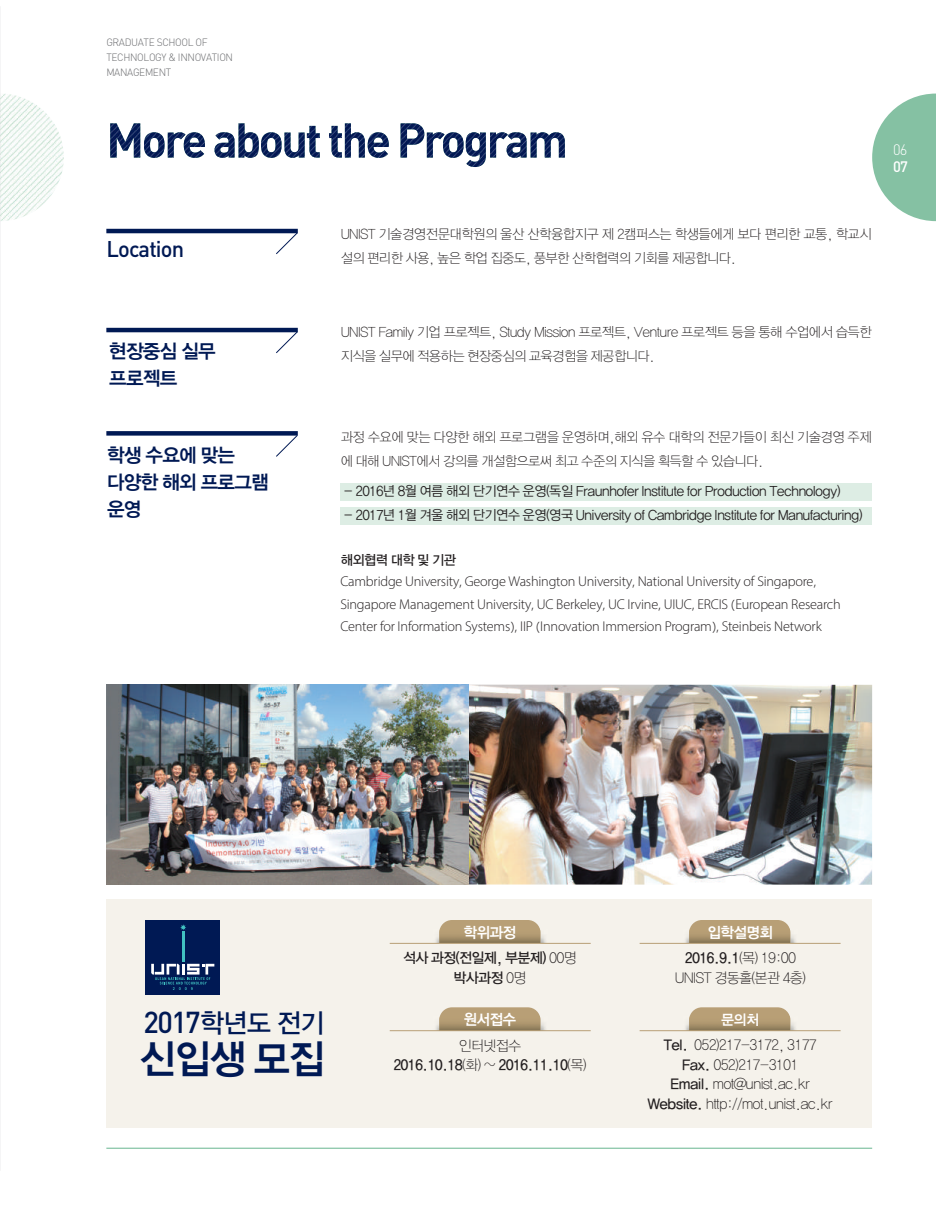
<style>
.page{position:relative;width:936px;height:1212px;background:#fff}
.page>*{position:absolute;margin:0;border:0;box-sizing:border-box;transform-origin:0 0}
.t1{font:40.05px "YGO145";color:#001954}
.t2{font:26.55px "YGO135";color:#001954}
.t3{font:500 22.5px "DIN";letter-spacing:-.035em;color:#001954}
.t4{font:19.5px/27px "YGO145";letter-spacing:-.105em;color:#001954}
.t5{font:15px "YGO145";letter-spacing:-.105em;color:#fff}
.t6{font:300 15px "DIN";color:#fff}
.t7{font:500 15px "DIN";color:#fff}
.t8{font:300 14.25px/22.5px "Myriad Hebrew";letter-spacing:-.015em;color:#231f20}
.t9{font:14.25px/19.5px "YGO115";letter-spacing:-.105em;color:#231f20;text-align:center}
.t10{font:14.25px/19.5px "YGO135";letter-spacing:-.105em;color:#231f20;text-align:center}
.t11{font:14.25px "YGO145";color:#fff}
.t12{font:13.5px/24.8px "YGO115";letter-spacing:-.105em;color:#231f20}
.t13{font:13.5px "YGO125";letter-spacing:-.105em;color:#231f20}
.t14{font:13.5px "YGO135";letter-spacing:-.105em;color:#231f20}
.t15{font:300 10.5px/15px "DIN";letter-spacing:-.035em;color:#6c6d70}
.s1{font-family:"DIN";font-weight:500;font-size:29.85px}
.s2{font-family:"YGO115"}
.s3{font-family:"YGO135"}
</style>
<div class="page">
<div style="left:106px;top:899px;width:766px;height:229px;background:#f5f2eb"></div>
<img style="left:468px;top:685px;width:404px;height:199px">
<div style="left:340px;top:483px;width:532px;height:17px;background:#ddede4"></div>
<div style="left:340px;top:507px;width:532px;height:17px;background:#ddede4"></div>
<hr style="left:106px;top:229px;width:192px;height:4px;background:#001954">
<hr style="left:106px;top:328px;width:192px;height:4px;background:#001954">
<div style="left:106px;top:431px;width:192px;height:5px;background:#001954"></div>
<img style="left:0;top:94px;width:64px;height:127px">
<svg style="left:872px;top:94px;width:63px;height:127px"></svg>
<img style="left:444px;top:132px;width:121px;height:35px">
<img style="left:110px;top:123px;width:334px;height:35px">
<img style="left:106px;top:685px;width:362px;height:199px">
<hr style="left:106px;top:1148px;width:766px;height:1px;background:#67b58f">
<svg style="left:275px;top:232px;width:23px;height:22px"></svg>
<svg style="left:275px;top:331px;width:23px;height:22px"></svg>
<svg style="left:275px;top:435px;width:23px;height:22px"></svg>
<div style="left:439px;top:920px;width:101px;height:40px;background:#b89f76;border-radius:13px"></div>
<img style="left:432px;top:928px;width:116px;height:15px">
<div style="left:428px;top:943px;width:124px;height:21px;background:#f5f2eb"></div>
<hr style="left:390px;top:943px;width:200px;height:1px;background:#b89f76">
<div style="left:689px;top:920px;width:101px;height:40px;background:#b89f76;border-radius:13px"></div>
<img style="left:682px;top:928px;width:116px;height:15px">
<div style="left:678px;top:943px;width:124px;height:21px;background:#f5f2eb"></div>
<hr style="left:639px;top:943px;width:201px;height:1px;background:#b89f76">
<div style="left:439px;top:1007px;width:101px;height:41px;background:#b89f76;border-radius:13px"></div>
<img style="left:436px;top:1016px;width:110px;height:14px">
<div style="left:428px;top:1031px;width:124px;height:20px;background:#f5f2eb"></div>
<hr style="left:390px;top:1030px;width:200px;height:1px;background:#b89f76">
<div style="left:689px;top:1007px;width:101px;height:41px;background:#b89f76;border-radius:13px"></div>
<img style="left:685px;top:1016px;width:111px;height:14px">
<div style="left:678px;top:1031px;width:124px;height:20px;background:#f5f2eb"></div>
<hr style="left:639px;top:1030px;width:201px;height:1px;background:#b89f76">
<div style="left:146px;top:920px;width:74px;height:74px;background:#001954"></div>
<svg style="left:180px;top:924px;width:6px;height:6px"></svg>
<hr style="left:182px;top:932px;width:3px;height:30px;background:#41c1c2">
<svg style="left:151px;top:964px;width:63px;height:26px"></svg>
<p class="t15" style="left:106px;top:35px;width:128px">GRADUATE SCHOOL OF<br>TECHNOLOGY &amp; INNOVATION<br>MANAGEMENT</p>
<h3 class="t3" style="left:106px;top:235px;width:79px">Location</h3>
<h3 class="t4" style="left:108px;top:338px;width:109px">현장중심 실무 프로젝트</h3>
<h3 class="t4" style="left:106px;top:442px;width:165px">학생 수요에 맞는 다양한 해외 프로그램 운영</h3>
<p class="t12" style="left:340px;top:222px;width:533px">UNIST 기술경영전문대학원의 울산 산학융합지구 제 2캠퍼스는 학생들에게 보다 편리한 교통, 학교시 설의 편리한 사용, 높은 학업 집중도, 풍부한 산학협력의 기회를 제공합니다.</p>
<p class="t6" style="left:893px;top:141px;width:16px">06</p>
<p class="t7" style="left:893px;top:157px;width:16px">07</p>
<p class="t12" style="left:340px;top:319px;width:533px">UNIST Family 기업 프로젝트, Study Mission 프로젝트, Venture 프로젝트 등을 통해 수업에서 습득한 지식을 실무에 적용하는 현장중심의 교육경험을 제공합니다.</p>
<p class="t12" style="left:340px;top:424px;width:533px">과정 수요에 맞는 다양한 해외 프로그램을 운영하며,해외 유수 대학의 전문가들이 최신 기술경영 주제 에 대해 UNIST에서 강의를 개설함으로써 최고 수준의 지식을 획득할 수 있습니다.</p>
<p class="t13" style="left:343px;top:483px;width:499px">- 2016년 8월 여름 해외 단기연수 운영(독일 Fraunhofer Institute for Production Technology)</p>
<p class="t13" style="left:343px;top:507px;width:521px">- 2017년 1월 겨울 해외 단기연수 운영(영국 University of Cambridge Institute for Manufacturing)</p>
<p class="t14" style="left:340px;top:551px;width:118px">해외협력 대학 및 기관</p>
<p class="t8" style="left:340px;top:571px;width:502px">Cambridge University, George Washington University, National University of Singapore,<br>Singapore Management University, UC Berkeley, UC Irvine, UIUC, ERCIS (European Research<br>Center for Information Systems), IIP (Innovation Immersion Program), Steinbeis Network</p>
<h2 class="t2" style="left:143px;top:1006px;width:183px"><span class="s1">2017</span>학년도 전기</h2>
<h1 class="t1" style="left:139px;top:1034px;width:189px">신입생 모집</h1>
<p class="t5" style="left:463px;top:923px;width:55px">학위과정</p>
<p class="t10" style="left:403px;top:948px;width:176px">석사 과정(전일제, 부분제) <span class="s2">00명 </span>박사과정 <span class="s2">0명</span></p>
<p class="t5" style="left:463px;top:1010px;width:55px">원서접수</p>
<p class="t9" style="left:458px;top:1036px;width:65px">인터넷접수</p>
<p class="t10" style="left:393px;top:1055px;width:195px">2016.10.18<span class="s2">(화) ~</span> 2016.11.10<span class="s2">(목)</span></p>
<p class="t5" style="left:707px;top:923px;width:68px">입학설명회</p>
<p class="t10" style="left:684px;top:948px;width:113px">2016.9.1<span class="s2">(목) 19:00</span></p>
<p class="t9" style="left:674px;top:968px;width:133px">UNIST 경동홀(본관 4층)</p>
<p class="t11" style="left:721px;top:1010px;width:40px">문의처</p>
<p class="t9" style="left:647px;top:1035px;width:188px"><span class="s3">Tel.</span> 052)217-3172, 3177<br><span class="s3">Fax.</span> 052)217-3101<br><span class="s3">Email.</span> mot@unist.ac.kr<br><span class="s3">Website.</span> http://mot.unist.ac.kr</p>
</div>
